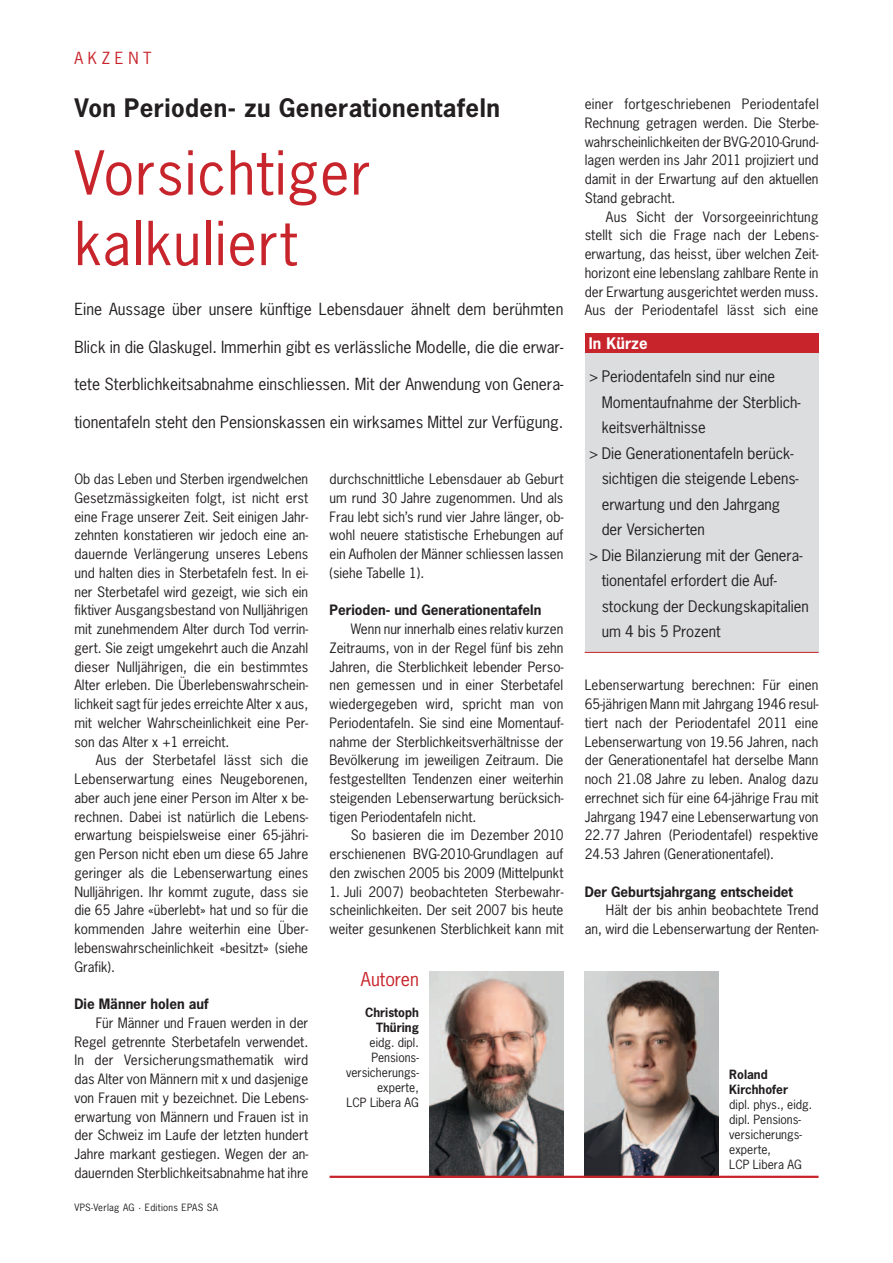
<style>
.page{position:relative;width:893px;height:1263px;background:#fff}
.page>*{position:absolute;margin:0;border:0;box-sizing:border-box;transform-origin:0 0}
._00__Haupttitel_rot{font:57px/70.5px "News Gothic LT";letter-spacing:.02em;color:#c8242b}
._01__Obertitel{font:700 24px "News Gothic LT";letter-spacing:.02em;color:#231f20}
.t1{font:18px "News Gothic LT";color:#c8242b}
._02__Lead_dt{font:15.75px "News Gothic LT";color:#231f20}
._08__Rubrik_li_rot{font:15.75px "News Gothic LT";letter-spacing:.3em;color:#c8242b}
._11__In_Kürze{font:15px/25.5px "News Gothic LT";color:#231f20}
.t2{font:700 15px "News Gothic LT";color:#fff}
._04__Body_Einzug{font:13.5px/18.8px "News Gothic LT";color:#231f20;text-align:justify}
._04__Body_ohne_Einzu{font:13.5px/18.8px "News Gothic LT";color:#231f20;text-align:justify}
._03__Zwischentitel_f{font:700 13.5px "News Gothic LT";color:#231f20}
._06__Titel{font:12px/15px "News Gothic LT";color:#231f20;text-align:right}
._06__Autor{font:700 12px "News Gothic LT";color:#231f20}
.t3{font:9.45px "News Gothic LT";letter-spacing:.03em;color:#231f20}
</style>
<div class="page">
<div style="left:585px;top:338px;width:234px;height:315px;background:#dcdddf"></div>
<hr style="left:585px;top:652px;width:234px;height:1px;background:#c8242b">
<div style="left:585px;top:334px;width:234px;height:19px;background:#c8242b"></div>
<img style="left:585px;top:972px;width:134px;height:204px">
<img style="left:429px;top:972px;width:134px;height:204px">
<hr style="left:330px;top:1176px;width:489px;height:2px;background:#c8242b">
<p class="_08__Rubrik_li_rot" style="left:74px;top:48px;width:79px">AKZENT</p>
<p class="_01__Obertitel" style="left:74px;top:92px;width:427px">Von Perioden- zu Generationentafeln</p>
<p class="_00__Haupttitel_rot" style="left:74px;top:137px;width:298px">Vorsichtiger kalkuliert</p>
<p class="_02__Lead_dt" style="left:74px;top:299px;width:490px">Eine Aussage über unsere künftige Lebensdauer ähnelt dem berühmten</p>
<p class="_02__Lead_dt" style="left:74px;top:337px;width:490px">Blick in die Glaskugel. Immerhin gibt es verlässliche Modelle, die die erwar-</p>
<p class="_02__Lead_dt" style="left:74px;top:374px;width:490px">tete Sterblichkeitsabnahme einschliessen. Mit der Anwendung von Genera-</p>
<p class="_02__Lead_dt" style="left:74px;top:412px;width:490px">tionentafeln steht den Pensionskassen ein wirksames Mittel zur Verfügung.</p>
<p class="_04__Body_ohne_Einzu" style="left:74px;top:469px;width:235px">Ob das Leben und Sterben irgendwelchen Gesetzmässigkeiten folgt, ist nicht erst eine Frage unserer Zeit. Seit einigen Jahr&shy;zehnten konstatieren wir jedoch eine an&shy;dauernde Verlängerung unseres Lebens und halten dies in Sterbetafeln fest. In ei&shy;ner Sterbetafel wird gezeigt, wie sich ein fiktiver Ausgangsbestand von Nulljährigen mit zunehmendem Alter durch Tod verrin&shy;gert. Sie zeigt umgekehrt auch die Anzahl dieser Nulljährigen, die ein bestimmtes Alter erleben. Die Überlebenswahrschein&shy;lichkeit sagt für jedes erreichte Alter x aus, mit welcher Wahrscheinlichkeit eine Per&shy;son das Alter x +1 erreicht.</p>
<p class="_04__Body_Einzug" style="left:74px;top:751px;width:235px;text-indent:21px">Aus der Sterbetafel lässt sich die Lebenserwartung eines Neugeborenen, aber auch jene einer Person im Alter x be&shy;rechnen. Dabei ist natürlich die Lebens&shy;erwartung beispielsweise einer 65-jähri&shy;gen Person nicht eben um diese 65 Jahre geringer als die Lebenserwartung eines Nulljährigen. Ihr kommt zugute, dass sie die 65 Jahre «überlebt» hat und so für die kommenden Jahre weiterhin eine Über&shy;lebenswahrscheinlichkeit «besitzt» (siehe Grafik).</p>
<p class="_03__Zwischentitel_f" style="left:74px;top:995px;width:136px">Die Männer holen auf</p>
<p class="_04__Body_Einzug" style="left:74px;top:1013px;width:235px;text-indent:21px">Für Männer und Frauen werden in der Regel getrennte Sterbetafeln verwendet.<br>In der Versicherungsmathematik wird das Alter von Männern mit x und dasjenige von Frauen mit y bezeichnet. Die Lebens&shy;erwartung von Männern und Frauen ist in der Schweiz im Laufe der letzten hundert Jahre markant gestiegen. Wegen der an&shy;dauernden Sterblichkeitsabnahme hat ihre</p>
<p class="t3" style="left:74px;top:1201px;width:145px">VPS-Verlag AG . Editions EPAS SA</p>
<p class="_04__Body_Einzug" style="left:330px;top:469px;width:235px">durchschnittliche Lebensdauer ab Geburt um rund 30 Jahre zugenommen. Und als Frau lebt sich’s rund vier Jahre länger, ob&shy;wohl neuere statistische Erhebungen auf ein Aufholen der Männer schliessen lassen (siehe Tabelle 1).</p>
<p class="_03__Zwischentitel_f" style="left:330px;top:601px;width:213px">Perioden- und Generationentafeln</p>
<p class="_04__Body_Einzug" style="left:330px;top:619px;width:235px;text-indent:21px">Wenn nur innerhalb eines relativ kurzen Zeitraums, von in der Regel fünf bis zehn Jahren, die Sterblichkeit lebender Perso&shy;nen gemessen und in einer Sterbetafel wiedergegeben wird, spricht man von Periodentafeln. Sie sind eine Momentauf&shy;nahme der Sterblichkeitsverhältnisse der Bevölkerung im jeweiligen Zeitraum. Die festgestellten Tendenzen einer weiterhin steigenden Lebenserwartung berücksich&shy;tigen Periodentafeln nicht.</p>
<p class="_04__Body_Einzug" style="left:330px;top:826px;width:235px;text-indent:21px">So basieren die im Dezember 2010 erschienenen BVG-2010-Grundlagen auf den zwischen 2005 bis 2009 (Mittelpunkt</p>
<p class="_04__Body_Einzug" style="left:330px;top:882px;width:235px">1. Juli 2007) beobachteten Sterbewahr&shy;scheinlichkeiten. Der seit 2007 bis heute weiter gesunkenen Sterblichkeit kann mit</p>
<p class="t1" style="left:361px;top:968px;width:59px">Autoren</p>
<p class="_06__Autor" style="left:365px;top:1004px;width:55px">Christoph</p>
<p class="_06__Autor" style="left:376px;top:1019px;width:44px">Thüring</p>
<p class="_06__Titel" style="left:370px;top:1035px;width:51px">eidg. dipl.</p>
<p class="_06__Titel" style="left:346px;top:1050px;width:74px">Pensions&shy;versicherungs&shy;experte,</p>
<p class="_06__Titel" style="left:346px;top:1095px;width:74px">LCP Libera AG</p>
<p class="_04__Body_Einzug" style="left:585px;top:94px;width:236px">einer fortgeschriebenen Periodentafel Rechnung getragen werden. Die Sterbe&shy;wahrscheinlichkeiten der BVG-2010-Grund&shy;lagen werden ins Jahr 2011 projiziert und damit in der Erwartung auf den aktuellen Stand gebracht.</p>
<p class="_04__Body_Einzug" style="left:585px;top:207px;width:235px;text-indent:21px">Aus Sicht der Vorsorgeeinrichtung stellt sich die Frage nach der Lebens&shy;erwartung, das heisst, über welchen Zeit&shy;horizont eine lebenslang zahlbare Rente in der Erwartung ausgerichtet werden muss.<br>Aus der Periodentafel lässt sich eine</p>
<p class="t2" style="left:589px;top:334px;width:60px">In Kürze</p>
<p class="_11__In_Kürze" style="left:602px;top:363px;width:200px;text-indent:-13px">&gt; Periodentafeln sind nur eine<br>Momentaufnahme der Sterblich&shy;keitsverhältnisse</p>
<p class="_11__In_Kürze" style="left:602px;top:440px;width:199px;text-indent:-13px">&gt; Die Generationentafeln berück&shy;sichtigen die steigende Lebens&shy;erwartung und den Jahrgang der Versicherten</p>
<p class="_11__In_Kürze" style="left:602px;top:542px;width:209px;text-indent:-13px">&gt; Die Bilanzierung mit der Genera&shy;tionentafel erfordert die Auf&shy;stockung der Deckungskapitalien um 4 bis 5 Prozent</p>
<p class="_04__Body_Einzug" style="left:585px;top:676px;width:235px">Lebenserwartung berechnen: Für einen 65-jährigen Mann mit Jahrgang 1946 resul&shy;tiert nach der Periodentafel 2011 eine Lebenserwartung von 19.56 Jahren, nach der Generationentafel hat derselbe Mann noch 21.08 Jahre zu leben. Analog dazu errechnet sich für eine 64-jährige Frau mit Jahrgang 1947 eine Lebenserwartung von 22.77 Jahren (Periodentafel) respektive 24.53 Jahren (Generationentafel).</p>
<p class="_03__Zwischentitel_f" style="left:585px;top:883px;width:210px">Der Geburtsjahrgang entscheidet</p>
<p class="_04__Body_Einzug" style="left:585px;top:901px;width:235px;text-align:right">Hält der bis anhin beobachtete Trend<br>an, wird die Lebenserwartung der Renten-</p>
<p class="_06__Autor" style="left:729px;top:1067px;width:40px">Roland</p>
<p class="_06__Autor" style="left:729px;top:1082px;width:60px">Kirchhofer</p>
<p class="_06__Titel" style="left:729px;top:1097px;width:84px;text-align:left">dipl. phys., eidg. dipl. Pensions&shy;versicherungs&shy;experte,</p>
<p class="_06__Titel" style="left:729px;top:1157px;width:74px">LCP Libera AG</p>
</div>
